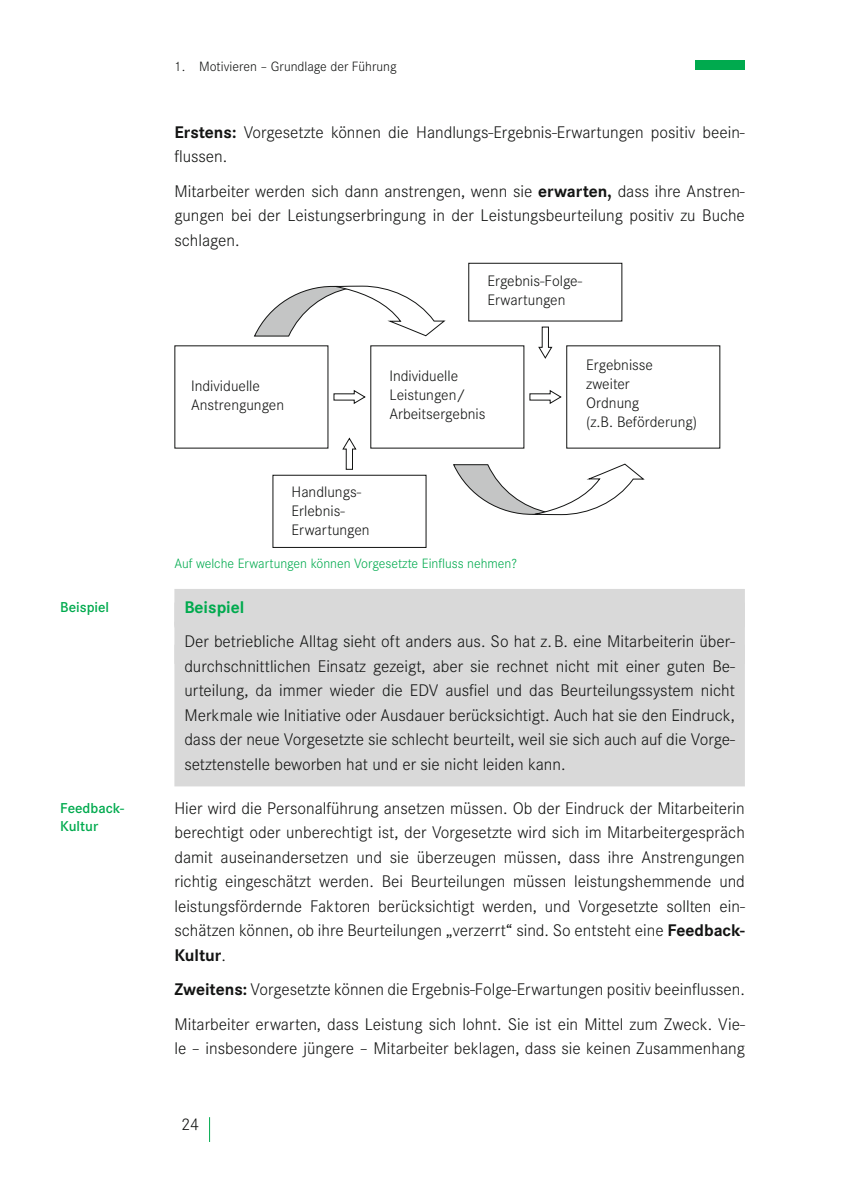
<style>
.page{position:relative;width:843px;height:1191px;background:#fff}
.page>*{position:absolute;margin:0;border:0;box-sizing:border-box;transform-origin:0 0}
.t1{font:300 17.5px/24.5px "Corporate S";color:#131413;text-align:justify}
.t2{font:700 17.5px "Corporate S";color:#00aa4e}
.t3{font:300 15.75px/18.9px "Corporate S";color:#131413}
.t4{font:600 14.88px/17.8px "Corporate S";color:#00aa4e}
.t5{font:300 14px "Corporate S";color:#00aa4e}
.t6{font:300 14px "Corporate S";color:#131413}
.s1{font-weight:700}
</style>
<div class="page">
<div style="left:695px;top:60px;width:50px;height:10px;background:#00aa4e"></div>
<svg style="left:209px;top:1117px;width:1px;height:25px"></svg>
<div style="left:174px;top:589px;width:571px;height:38px;background:#d9d9d9"></div>
<div style="left:174px;top:622px;width:571px;height:42px;background:#d9d9d9"></div>
<div style="left:174px;top:645px;width:571px;height:141px;background:#d9d9d9"></div>
<div style="left:468px;top:263px;width:154px;height:58px;border:1px solid #131413"></div>
<svg style="left:174px;top:345px;width:253px;height:203px"></svg>
<svg style="left:333px;top:389px;width:33px;height:16px"></svg>
<svg style="left:342px;top:437px;width:15px;height:33px"></svg>
<svg style="left:538px;top:326px;width:15px;height:33px"></svg>
<svg style="left:529px;top:390px;width:33px;height:14px"></svg>
<svg style="left:253px;top:285px;width:193px;height:52px"></svg>
<svg style="left:453px;top:463px;width:192px;height:52px"></svg>
<p class="t4" style="left:60px;top:598px;width:50px">Beispiel</p>
<p class="t4" style="left:60px;top:799px;width:65px">Feedback-<br>Kultur</p>
<p class="t6" style="left:174px;top:58px;width:224px">1. Motivieren – Grundlage der Führung</p>
<p class="t1" style="left:174px;top:120px;width:571px"><span class="s1">Erstens:</span> Vorgesetzte können die Handlungs-Ergebnis-Erwartungen positiv beein&shy;flussen.</p>
<p class="t1" style="left:174px;top:179px;width:572px">Mitarbeiter werden sich dann anstrengen, wenn sie <span class="s1">erwarten,</span> dass ihre Anstren&shy;gungen bei der Leistungserbringung in der Leistungsbeurteilung positiv zu Buche schlagen.</p>
<p class="t3" style="left:487px;top:272px;width:96px">Ergebnis-Folge-<br>Erwartungen</p>
<p class="t3" style="left:191px;top:377px;width:95px">Individuelle<br>Anstrengungen</p>
<p class="t3" style="left:389px;top:366px;width:98px">Individuelle<br>Leistungen/<br>Arbeitsergebnis</p>
<p class="t3" style="left:586px;top:356px;width:112px">Ergebnisse zweiter<br>Ordnung<br>(z.B. Beförderung)</p>
<p class="t3" style="left:292px;top:482px;width:80px">Handlungs-<br>Erlebnis-<br>Erwartungen</p>
<p class="t5" style="left:174px;top:556px;width:344px">Auf welche Erwartungen können Vorgesetzte Einfluss nehmen?</p>
<p class="t2" style="left:184px;top:597px;width:62px">Beispiel</p>
<p class="t1" style="left:184px;top:629px;width:552px">Der betriebliche Alltag sieht oft anders aus. So hat z.B. eine Mitarbeiterin über&shy;durchschnittlichen Einsatz gezeigt, aber sie rechnet nicht mit einer guten Be&shy;urteilung, da immer wieder die EDV ausfiel und das Beurteilungssystem nicht Merkmale wie Initiative oder Ausdauer berücksichtigt. Auch hat sie den Eindruck, dass der neue Vorgesetzte sie schlecht beurteilt, weil sie sich auch auf die Vorge&shy;setztenstelle beworben hat und er sie nicht leiden kann.</p>
<p class="t1" style="left:174px;top:796px;width:572px">Hier wird die Personalführung ansetzen müssen. Ob der Eindruck der Mitarbeiterin berechtigt oder unberechtigt ist, der Vorgesetzte wird sich im Mitarbeitergespräch damit auseinandersetzen und sie überzeugen müssen, dass ihre Anstrengungen richtig eingeschätzt werden. Bei Beurteilungen müssen leistungshemmende und leistungsfördernde Faktoren berücksichtigt werden, und Vorgesetzte sollten ein&shy;schätzen können, ob ihre Beurteilungen „verzerrt“ sind. So entsteht eine <span class="s1">Feedback-Kultur</span>.</p>
<p class="t1" style="left:174px;top:972px;width:572px;line-height:34.5px"><span class="s1">Zweitens:</span> Vorgesetzte können die Ergebnis-Folge-Erwartungen positiv beeinflussen.<br>Mitarbeiter erwarten, dass Leistung sich lohnt. Sie ist ein Mittel zum Zweck. Vie-</p>
<p class="t1" style="left:174px;top:1036px;width:572px">le – insbesondere jüngere – Mitarbeiter beklagen, dass sie keinen Zusammenhang</p>
<p class="t1" style="left:181px;top:1112px;width:20px">24</p>
</div>
